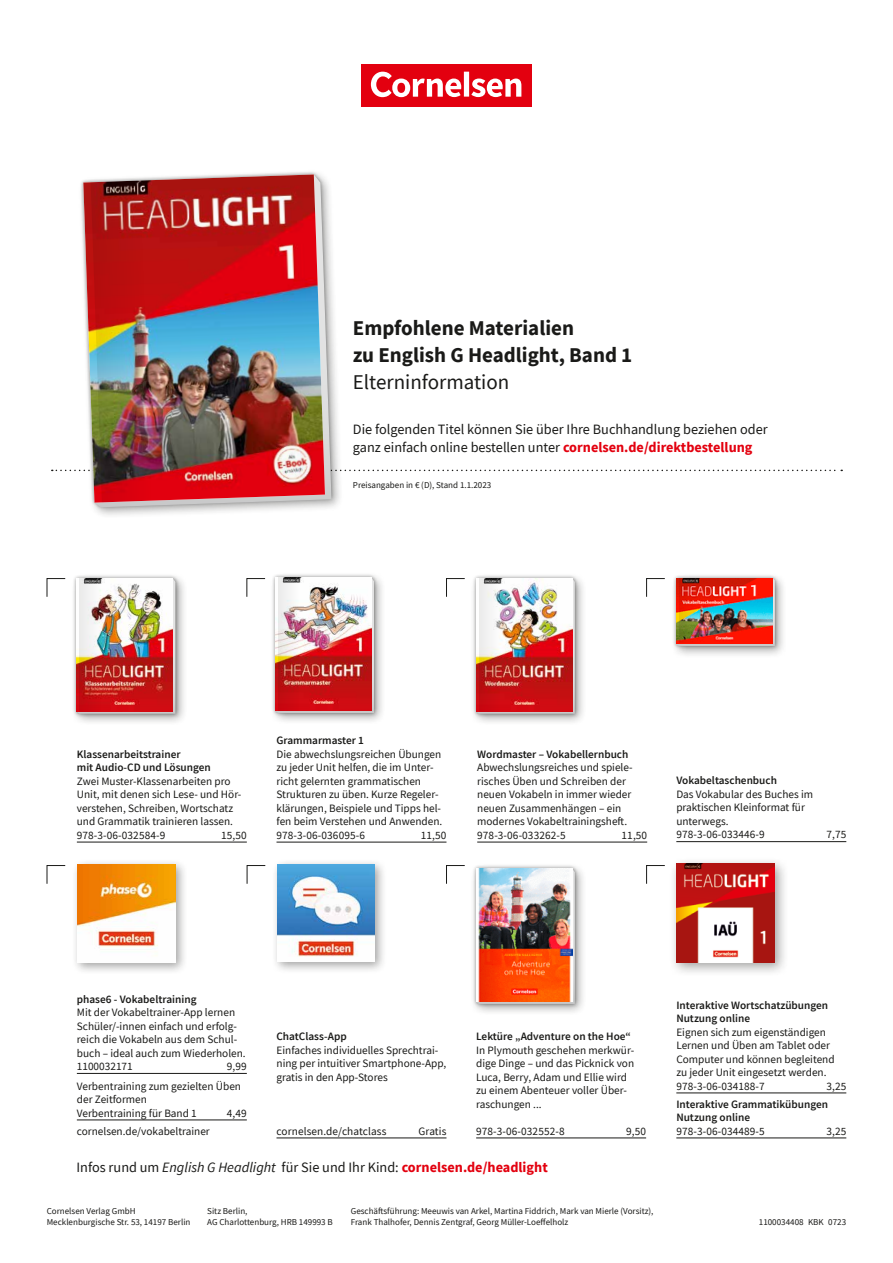
<style>
.page{position:relative;width:893px;height:1263px;background:#fff}
.page>*{position:absolute;margin:0;border:0;box-sizing:border-box;transform-origin:0 0}
.t1{font:700 21px/27px "CV Source Sans";color:#1a1a18}
.t2{font:21px "CV Source Sans";color:#1a1a18}
.t3{font:14.25px/18px "CV Source Sans";color:#1a1a18}
.t4{font:11.25px/13.5px "CV Source Sans";color:#1a1a18}
.t5{font:600 11.25px/13.5px "CV Source Sans";color:#1a1a18}
.t6{font:9px/10.5px "CV Source Sans";color:#1a1a18}
.s1{font-weight:700;color:#e3000f}
.s2{font-style:italic}
</style>
<div class="page">
<svg style="left:47px;top:578px;width:19px;height:19px"></svg>
<svg style="left:47px;top:865px;width:19px;height:19px"></svg>
<svg style="left:246px;top:578px;width:20px;height:19px"></svg>
<svg style="left:247px;top:865px;width:19px;height:19px"></svg>
<svg style="left:646px;top:578px;width:19px;height:19px"></svg>
<svg style="left:446px;top:578px;width:19px;height:19px"></svg>
<svg style="left:446px;top:865px;width:19px;height:19px"></svg>
<div style="left:269px;top:572px;width:117px;height:153px;background:#1a1a18;opacity:.4"></div>
<div style="left:272px;top:574px;width:105px;height:142px;background:#1a1a18;opacity:.4"></div>
<svg style="left:275px;top:578px;width:99px;height:135px"></svg>
<img style="left:275px;top:578px;width:96px;height:133px">
<img style="left:278px;top:578px;width:22px;height:133px">
<div style="left:71px;top:572px;width:116px;height:154px;background:#1a1a18;opacity:.4"></div>
<div style="left:73px;top:575px;width:106px;height:142px;background:#1a1a18;opacity:.4"></div>
<svg style="left:77px;top:578px;width:98px;height:136px"></svg>
<img style="left:77px;top:578px;width:96px;height:134px">
<img style="left:80px;top:578px;width:21px;height:134px">
<div style="left:470px;top:572px;width:117px;height:154px;background:#1a1a18;opacity:.4"></div>
<div style="left:473px;top:575px;width:105px;height:142px;background:#1a1a18;opacity:.4"></div>
<svg style="left:476px;top:578px;width:99px;height:136px"></svg>
<img style="left:476px;top:578px;width:96px;height:134px">
<svg style="left:479px;top:578px;width:21px;height:134px"></svg>
<div style="left:77px;top:168px;width:267px;height:351px;background:#1a1a18;opacity:.4"></div>
<svg style="left:80px;top:171px;width:255px;height:340px"></svg>
<img style="left:83px;top:174px;width:242px;height:329px">
<svg style="left:52px;top:180px;width:790px;height:322px"></svg>
<hr style="left:676px;top:841px;width:170px;height:1px;background:#1a1a18">
<hr style="left:77px;top:842px;width:170px;height:1px;background:#1a1a18">
<hr style="left:477px;top:842px;width:170px;height:1px;background:#1a1a18">
<hr style="left:276px;top:842px;width:170px;height:1px;background:#1a1a18">
<div style="left:670px;top:572px;width:117px;height:86px;background:#1a1a18;opacity:.4"></div>
<div style="left:673px;top:575px;width:105px;height:75px;background:#1a1a18;opacity:.4"></div>
<svg style="left:676px;top:578px;width:99px;height:68px"></svg>
<img style="left:676px;top:578px;width:96px;height:65px">
<svg style="left:679px;top:578px;width:21px;height:65px"></svg>
<hr style="left:77px;top:1073px;width:170px;height:1px;background:#1a1a18">
<hr style="left:77px;top:1120px;width:170px;height:1px;background:#1a1a18">
<hr style="left:476px;top:1138px;width:170px;height:1px;background:#1a1a18">
<div style="left:470px;top:862px;width:117px;height:154px;background:#1a1a18;opacity:.4"></div>
<div style="left:473px;top:865px;width:105px;height:142px;background:#1a1a18;opacity:.4"></div>
<svg style="left:476px;top:868px;width:99px;height:136px"></svg>
<img style="left:476px;top:868px;width:96px;height:134px">
<img style="left:479px;top:868px;width:21px;height:134px">
<hr style="left:676px;top:1093px;width:170px;height:1px;background:#1a1a18">
<hr style="left:676px;top:1138px;width:170px;height:1px;background:#1a1a18">
<div style="left:669px;top:856px;width:120px;height:120px;background:#1a1a18;opacity:.4"></div>
<img style="left:676px;top:864px;width:99px;height:98px">
<svg style="left:646px;top:865px;width:19px;height:19px"></svg>
<hr style="left:276px;top:1138px;width:170px;height:1px;background:#1a1a18">
<div style="left:271px;top:858px;width:116px;height:116px;background:#1a1a18;opacity:.4"></div>
<img style="left:277px;top:864px;width:98px;height:98px">
<div style="left:72px;top:858px;width:116px;height:116px;background:#1a1a18;opacity:.4"></div>
<div style="left:77px;top:864px;width:99px;height:99px;background:#1a1a18;opacity:.4"></div>
<img style="left:78px;top:864px;width:98px;height:98px">
<div style="left:361px;top:64px;width:170px;height:42px;background:#e3000f"></div>
<svg style="left:371px;top:72px;width:150px;height:25px"></svg>
<h1 class="t1" style="left:353px;top:315px;width:281px">Empfohlene Materialien<br>zu English G Headlight, Band 1</h1>
<h1 class="t2" style="left:353px;top:369px;width:158px">Elterninformation</h1>
<p class="t3" style="left:353px;top:421px;width:416px">Die folgenden Titel können Sie über Ihre Buchhandlung beziehen oder ganz einfach online bestellen unter <span class="s1">cornelsen.de/direktbestellung</span></p>
<p class="t6" style="left:353px;top:480px;width:140px">Preisangaben in € (D), Stand 1.1.2023</p>
<p class="t5" style="left:77px;top:747px;width:135px">Klassenarbeitstrainer<br>mit Audio-CD und Lösungen</p>
<p class="t4" style="left:77px;top:774px;width:166px">Zwei Muster-Klassenarbeiten pro<br>Unit, mit denen sich Lese- und Hör&shy;verstehen, Schreiben, Wortschatz und Grammatik trainieren lassen.<br>978-3-06-032584-9</p>
<p class="t4" style="left:221px;top:828px;width:27px">15,50</p>
<p class="t5" style="left:276px;top:734px;width:89px">Grammarmaster 1</p>
<p class="t4" style="left:276px;top:747px;width:167px">Die abwechslungsreichen Übungen zu jeder Unit helfen, die im Unter&shy;richt gelernten grammatischen<br>Strukturen zu üben. Kurze Regeler&shy;klärungen, Beispiele und Tipps hel&shy;fen beim Verstehen und Anwenden.<br>978-3-06-036095-6</p>
<p class="t4" style="left:421px;top:828px;width:27px">11,50</p>
<p class="t5" style="left:477px;top:747px;width:153px">Wordmaster – Vokabellernbuch</p>
<p class="t4" style="left:477px;top:761px;width:156px">Abwechslungsreiches und spiele&shy;risches Üben und Schreiben der neuen Vokabeln in immer wieder neuen Zusammenhängen – ein -modernes Vokabeltrainingsheft.<br>978-3-06-033262-5</p>
<p class="t4" style="left:622px;top:828px;width:27px">11,50</p>
<p class="t5" style="left:676px;top:774px;width:102px">Vokabeltaschenbuch</p>
<p class="t4" style="left:676px;top:787px;width:138px">Das Vokabular des Buches im praktischen Kleinformat für unterwegs.<br>978-3-06-033446-9</p>
<p class="t4" style="left:826px;top:828px;width:21px">7,75</p>
<p class="t5" style="left:77px;top:992px;width:121px">phase6 - Vokabeltraining</p>
<p class="t4" style="left:77px;top:1006px;width:170px">Mit der Vokabeltrainer-App lernen<br>Schüler/-innen einfach und erfolg&shy;reich die Vokabeln aus dem Schul&shy;buch – ideal auch zum Wiederholen.<br>1100032171</p>
<p class="t5" style="left:276px;top:1029px;width:72px">ChatClass-App</p>
<p class="t4" style="left:276px;top:1043px;width:171px">Einfaches individuelles Sprechtrai&shy;ning per intuitiver Smartphone-App, gratis in den App-Stores</p>
<p class="t5" style="left:476px;top:1029px;width:156px">Lektüre „Adventure on the Hoe“</p>
<p class="t4" style="left:476px;top:1043px;width:160px">In Plymouth geschehen merkwür&shy;dige Dinge – und das Picknick von<br>Luca, Berry, Adam und Ellie wird zu einem Abenteuer voller Über&shy;raschungen ...</p>
<p class="t4" style="left:476px;top:1124px;width:90px">978-3-06-032552-8</p>
<p class="t4" style="left:626px;top:1124px;width:21px">9,50</p>
<p class="t4" style="left:77px;top:1057px;width:171px;line-height:19.5px;text-indent:150px">9,99<br>Verbentraining zum gezielten Üben</p>
<p class="t4" style="left:77px;top:1093px;width:122px">der Zeitformen<br>Verbentraining für Band 1</p>
<p class="t4" style="left:227px;top:1106px;width:21px">4,49</p>
<p class="t4" style="left:77px;top:1124px;width:134px">cornelsen.de/vokabeltrainer</p>
<p class="t4" style="left:276px;top:1124px;width:111px">cornelsen.de/chatclass</p>
<p class="t4" style="left:419px;top:1124px;width:29px">Gratis</p>
<p class="t3" style="left:77px;top:1159px;width:473px">Infos rund um <span class="s2">English G Headlight</span> für Sie und Ihr Kind: <span class="s1">cornelsen.de/headlight</span></p>
<p class="t6" style="left:47px;top:1206px;width:145px">Cornelsen Verlag GmbH<br>Mecklenburgische Str. 53, 14197 Berlin</p>
<p class="t6" style="left:207px;top:1206px;width:127px">Sitz Berlin,<br>AG Charlottenburg, HRB 149993 B</p>
<p class="t6" style="left:351px;top:1206px;width:304px">Geschäftsführung: Meeuwis van Arkel, Martina Fiddrich, Mark van Mierle (Vorsitz),<br>Frank Thalhofer, -Dennis Zentgraf, Georg Müller-Loeffelholz</p>
<p class="t5" style="left:676px;top:998px;width:153px">Interaktive Wortschatzübungen<br>Nutzung online</p>
<p class="t4" style="left:676px;top:1025px;width:160px">Eignen sich zum eigenständigen<br>Lernen und Üben am Tablet oder<br>Computer und können begleitend zu jeder Unit eingesetzt werden.<br>978-3-06-034188-7</p>
<p class="t4" style="left:826px;top:1079px;width:21px">3,25</p>
<p class="t5" style="left:676px;top:1097px;width:153px">Interaktive Grammatikübungen<br>Nutzung online</p>
<p class="t4" style="left:676px;top:1124px;width:90px">978-3-06-034489-5</p>
<p class="t4" style="left:826px;top:1124px;width:21px">3,25</p>
<p class="t6" style="left:759px;top:1216px;width:89px">1100034408 KBK 0723</p>
</div>
